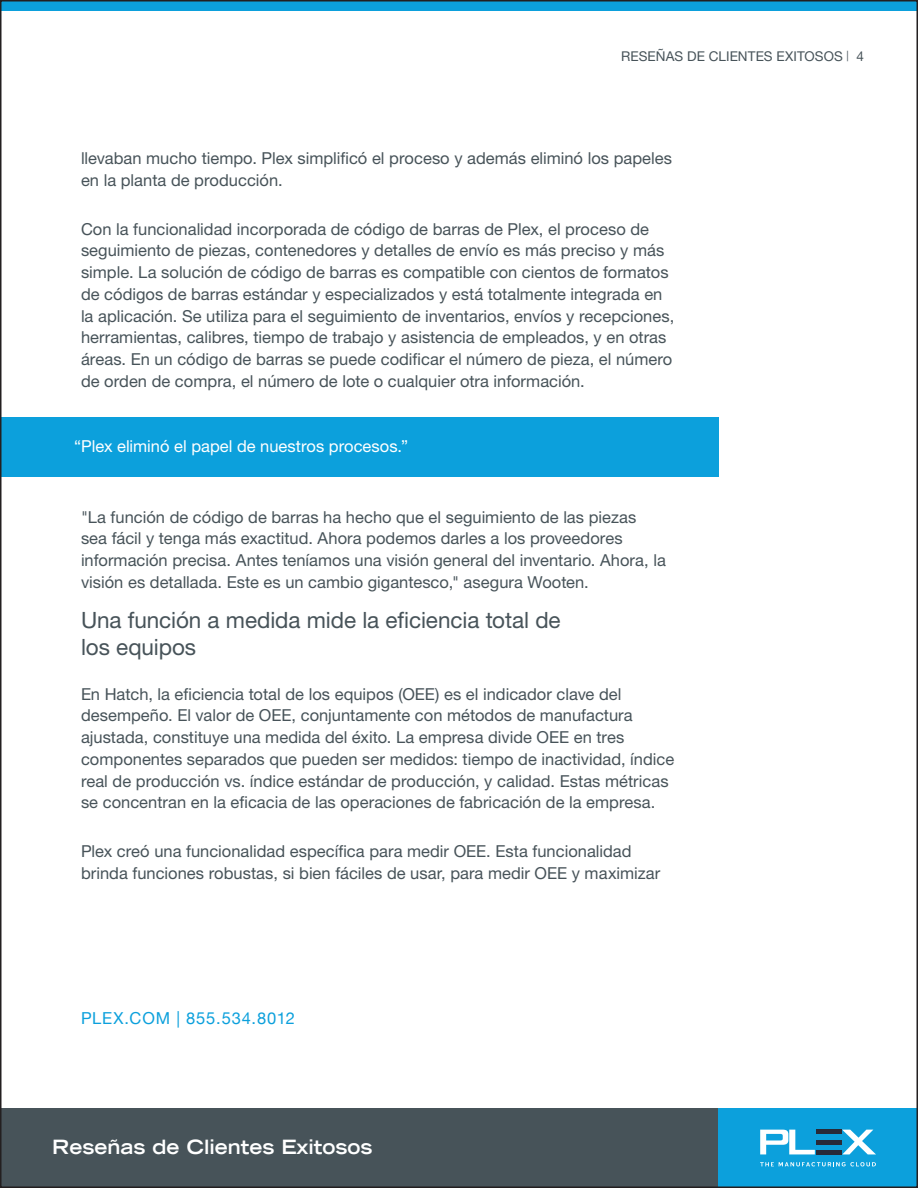
<style>
.page{position:relative;width:918px;height:1188px;background:#fff}
.page>*{position:absolute;margin:0;border:0;box-sizing:border-box;transform-origin:0 0}
.subhead{font:22.5px/27px "Helvetica Neue LT Pro";letter-spacing:-.005em;color:#475359}
.t1{font:700 expanded 19.5px "Trade Gothic LT";color:#fff}
.copy{font:16.5px/21.8px "Helvetica Neue LT Pro";color:#475359}
.pull_quote{font:16.5px "Helvetica Neue LT Pro";color:#fff}
.t2{font:16.5px "Helvetica Neue";letter-spacing:.05em;color:#0ca0dc}
.t3{font:13.5px "Helvetica Neue LT Pro";letter-spacing:.005em;color:#475359}
.s1{font-size:10.5px}
</style>
<div class="page">
<div style="left:0;top:1108px;width:735px;height:80px;background:#475359"></div>
<div style="left:718px;top:1108px;width:200px;height:80px;background:#0ca0dc"></div>
<svg style="left:760px;top:1130px;width:55px;height:24px"></svg>
<svg style="left:842px;top:1130px;width:34px;height:24px"></svg>
<hr style="left:816px;top:1150px;width:25px;height:4px;background:#282a38">
<hr style="left:816px;top:1130px;width:25px;height:4px;background:#282a38">
<div style="left:816px;top:1140px;width:25px;height:5px;background:#282a38"></div>
<svg style="left:760px;top:1162px;width:116px;height:4px"></svg>
<div style="left:0;top:0;width:918px;height:11px;background:#0ca0dc"></div>
<div style="left:0;top:417px;width:718px;height:59px;background:#0ca0dc"></div>
<p class="t3" style="left:621px;top:48px;width:244px">RESEÑAS DE CLIENTES EXITOSOS <span class="s1">|</span> 4</p>
<p class="copy" style="left:81px;top:147px;width:593px">llevaban mucho tiempo. Plex simplificó el proceso y además eliminó los papeles en la planta de producción.</p>
<p class="copy" style="left:81px;top:217px;width:595px">Con la funcionalidad incorporada de código de barras de Plex, el proceso de seguimiento de piezas, contenedores y detalles de envío es más preciso y más simple. La solución de código de barras es compatible con cientos de formatos de códigos de barras estándar y especializados y está totalmente integrada en la aplicación. Se utiliza para el seguimiento de inventarios, envíos y recepciones, herramientas, calibres, tiempo de trabajo y asistencia de empleados, y en otras áreas. En un código de barras se puede codificar el número de pieza, el número de orden de compra, el número de lote o cualquier otra información.</p>
<p class="pull_quote" style="left:74px;top:436px;width:336px">“Plex eliminó el papel de nuestros procesos.”</p>
<p class="copy" style="left:81px;top:505px;width:586px">"La función de código de barras ha hecho que el seguimiento de las piezas sea fácil y tenga más exactitud. Ahora podemos darles a los proveedores información precisa. Antes teníamos una visión general del inventario. Ahora, la visión es detallada. Este es un cambio gigantesco," asegura Wooten.</p>
<p class="subhead" style="left:81px;top:606px;width:481px">Una función a medida mide la eficiencia total de los equipos</p>
<p class="copy" style="left:81px;top:682px;width:595px">En Hatch, la eficiencia total de los equipos (OEE) es el indicador clave del desempeño. El valor de OEE, conjuntamente con métodos de manufactura ajustada, constituye una medida del éxito. La empresa divide OEE en tres componentes separados que pueden ser medidos: tiempo de inactividad, índice real de producción vs. índice estándar de producción, y calidad. Estas métricas se concentran en la eficacia de las operaciones de fabricación de la empresa.</p>
<p class="copy" style="left:81px;top:840px;width:581px">Plex creó una funcionalidad específica para medir OEE. Esta funcionalidad brinda funciones robustas, si bien fáciles de usar, para medir OEE y maximizar</p>
<p class="t2" style="left:81px;top:1006px;width:215px">PLEX.COM | 855.534.8012</p>
<p class="t1" style="left:52px;top:1134px;width:322px">Reseñas de Clientes Exitosos</p>
</div>
